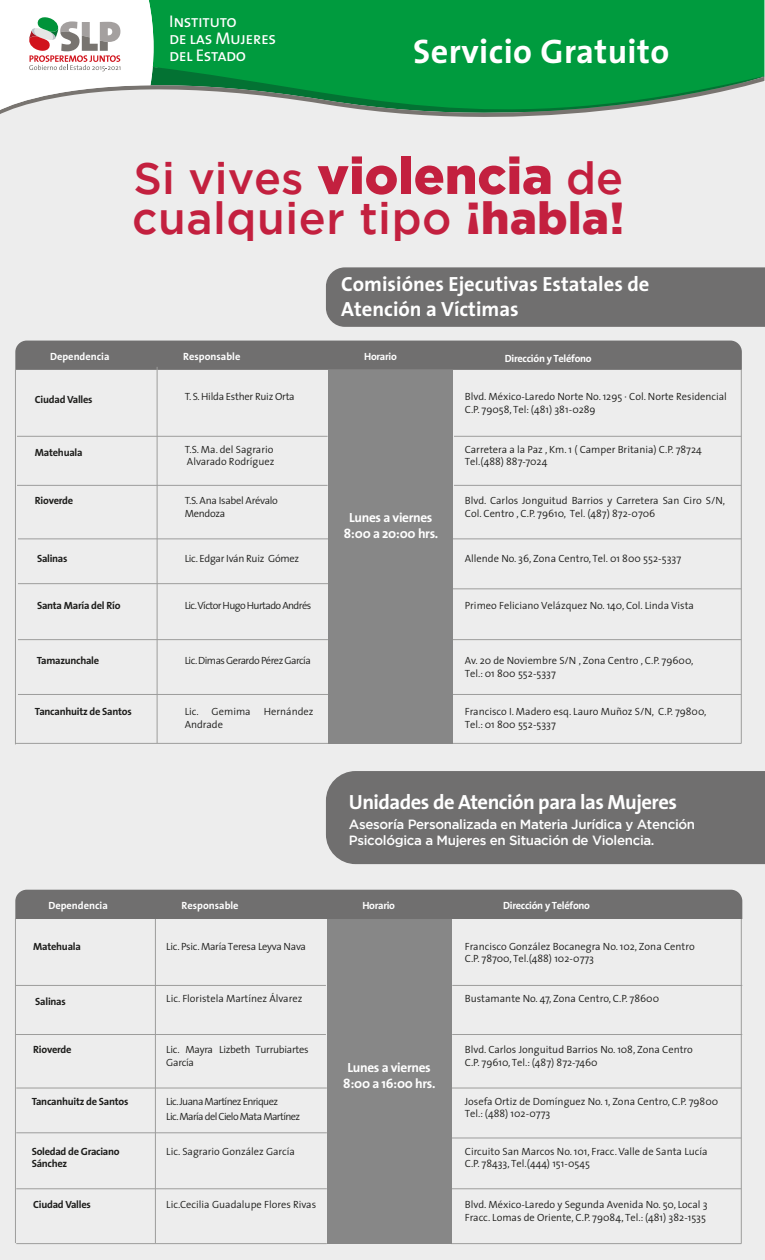
<style>
.page{position:relative;width:765px;height:1260px;background:#fff}
.page>*{position:absolute;margin:0;border:0;box-sizing:border-box;transform-origin:0 0}
.t1{font:500 44.75px/40px "Gotham";letter-spacing:.015em;color:#c3203f}
.t2{font:700 34.25px "The Sans";letter-spacing:.015em;color:#fff}
.t3{font:700 20.62px/24.8px "The Sans";color:#fff}
.t4{font:700 20.62px "The Sans";letter-spacing:-.025em;color:#fff}
.t5{font:17px/17px "The Sans Regular Caps";letter-spacing:-.025em;color:#fff}
.t6{font:500 13.38px/16px "Gotham";letter-spacing:-.025em;color:#fff}
.t7{font:700 13.38px/16px "The Sans";letter-spacing:-.025em;color:#fff;text-align:center}
.t8{font:300 10.5px/12.6px "The Sans";color:#1d1d1b}
.t9{font:700 10.5px/12.6px "The Sans";letter-spacing:-.025em;color:#1d1d1b}
.t10{font:300 10.5px/12.6px "The Sans";letter-spacing:-.025em;color:#1d1d1b}
.t11{font:300 10.5px/15.2px "The Sans";letter-spacing:-.055em;color:#1d1d1b}
.t12{font:700 10.5px "The Sans";letter-spacing:-.025em;color:#fff}
.t13{font:700 10.5px "The Sans";color:#fff}
.t14{font:300 10.5px "The Sans";letter-spacing:-.05em;color:#1d1d1b}
.s1{font-weight:900;font-size:51.38px}
.s2{font-weight:900}
</style>
<div class="page">
<div style="left:0;top:77px;width:765px;height:1183px;background:#ededed"></div>
<div style="left:326px;top:267px;width:439px;height:60px;background:#706f6f"></div>
<div style="left:15px;top:341px;width:727px;height:29px;background:#706f6f"></div>
<hr style="left:17px;top:436px;width:311px;height:1px;background:#9d9d9c">
<hr style="left:17px;top:485px;width:311px;height:1px;background:#9d9d9c">
<hr style="left:454px;top:436px;width:287px;height:1px;background:#9d9d9c">
<hr style="left:454px;top:485px;width:287px;height:1px;background:#9d9d9c">
<hr style="left:18px;top:538px;width:311px;height:1px;background:#9d9d9c">
<hr style="left:453px;top:538px;width:288px;height:1px;background:#9d9d9c">
<hr style="left:18px;top:583px;width:311px;height:1px;background:#9d9d9c">
<hr style="left:453px;top:588px;width:288px;height:1px;background:#9d9d9c">
<hr style="left:18px;top:639px;width:311px;height:1px;background:#9d9d9c">
<hr style="left:452px;top:639px;width:289px;height:1px;background:#9d9d9c">
<hr style="left:18px;top:694px;width:311px;height:1px;background:#9d9d9c">
<hr style="left:157px;top:367px;width:1px;height:376px;background:#9d9d9c">
<hr style="left:452px;top:694px;width:289px;height:1px;background:#9d9d9c">
<hr style="left:15px;top:743px;width:726px;height:1px;background:#9d9d9c">
<div style="left:329px;top:370px;width:124px;height:373px;background:#878787"></div>
<svg style="left:149px;top:0;width:615px;height:159px;fill:#009b3e"></svg>
<div style="left:154px;top:67px;width:610px;height:10px;background:#009b3e"></div>
<svg style="left:0;top:77px;width:764px;height:66px;fill:#ededed"></svg>
<svg style="left:0;top:0;width:154px;height:110px"></svg>
<hr style="left:15px;top:985px;width:311px;height:1px;background:#9d9d9c">
<hr style="left:15px;top:1034px;width:311px;height:1px;background:#9d9d9c">
<hr style="left:452px;top:985px;width:290px;height:1px;background:#9d9d9c">
<hr style="left:452px;top:1034px;width:290px;height:1px;background:#9d9d9c">
<hr style="left:16px;top:1088px;width:311px;height:1px;background:#9d9d9c">
<hr style="left:451px;top:1088px;width:290px;height:1px;background:#9d9d9c">
<hr style="left:16px;top:1132px;width:311px;height:1px;background:#9d9d9c">
<hr style="left:451px;top:1138px;width:290px;height:1px;background:#9d9d9c">
<hr style="left:16px;top:1188px;width:311px;height:1px;background:#9d9d9c">
<hr style="left:451px;top:1188px;width:290px;height:1px;background:#9d9d9c">
<hr style="left:16px;top:1243px;width:311px;height:1px;background:#9d9d9c">
<hr style="left:741px;top:918px;width:1px;height:326px;background:#9d9d9c">
<hr style="left:741px;top:370px;width:1px;height:373px;background:#9d9d9c">
<hr style="left:155px;top:917px;width:1px;height:326px;background:#9d9d9c">
<hr style="left:15px;top:919px;width:1px;height:324px;background:#9d9d9c">
<hr style="left:15px;top:369px;width:1px;height:375px;background:#9d9d9c">
<hr style="left:451px;top:1243px;width:290px;height:1px;background:#9d9d9c">
<div style="left:327px;top:919px;width:124px;height:325px;background:#878787"></div>
<div style="left:326px;top:771px;width:439px;height:93px;background:#706f6f"></div>
<div style="left:15px;top:890px;width:727px;height:29px;background:#706f6f"></div>
<h3 class="t5" style="left:169px;top:13px;width:108px">Instituto<br>de las Mujeres del Estado</h3>
<h2 class="t2" style="left:413px;top:23px;width:258px">Servicio Gratuito</h2>
<h1 class="t1" style="left:132px;top:157px;width:494px">Si vives <span class="s1">violencia</span> de cualquier tipo <span class="s2">¡habla!</span></h1>
<h3 class="t3" style="left:341px;top:271px;width:310px">Comisiónes Ejecutivas Estatales de<br>Atención a Víctimas</h3>
<p class="t13" style="left:50px;top:347px;width:61px">Dependencia</p>
<p class="t13" style="left:183px;top:347px;width:59px">Responsable</p>
<p class="t12" style="left:364px;top:347px;width:34px">Horario</p>
<p class="t12" style="left:505px;top:350px;width:88px">Dirección y Teléfono</p>
<p class="t8" style="left:465px;top:390px;width:264px">Blvd. México-Laredo Norte No. 1295 · Col. Norte Residencial<br>C.P. 79058, Tel: (481) 381-0289</p>
<p class="t9" style="left:35px;top:393px;width:59px">Ciudad Valles</p>
<p class="t10" style="left:185px;top:390px;width:112px">T. S. Hilda Esther Ruiz Orta</p>
<p class="t9" style="left:35px;top:445px;width:49px">Matehuala</p>
<p class="t9" style="left:35px;top:494px;width:40px">Rioverde</p>
<p class="t9" style="left:37px;top:552px;width:32px">Salinas</p>
<p class="t9" style="left:37px;top:599px;width:85px">Santa María del Río</p>
<p class="t9" style="left:37px;top:654px;width:64px">Tamazunchale</p>
<p class="t9" style="left:35px;top:705px;width:98px">Tancanhuitz de Santos</p>
<p class="t8" style="left:185px;top:442px;width:91px">T.S. Ma. del Sagrario<br>Alvarado Rodríguez</p>
<p class="t10" style="left:185px;top:494px;width:95px">T.S. Ana Isabel Arévalo<br>Mendoza</p>
<p class="t10" style="left:185px;top:552px;width:116px">Lic. Edgar Iván Ruiz Gómez</p>
<p class="t11" style="left:185px;top:597px;width:128px">Lic.Víctor Hugo Hurtado Andrés</p>
<p class="t14" style="left:185px;top:652px;width:128px">Lic. Dimas Gerardo Pérez García</p>
<p class="t8" style="left:185px;top:705px;width:68px">Lic. Gemima</p>
<p class="t8" style="left:264px;top:705px;width:51px">Hernández</p>
<p class="t8" style="left:185px;top:718px;width:40px">Andrade</p>
<p class="t7" style="left:344px;top:510px;width:96px">Lunes a viernes<br>8:00 a 20:00 hrs.</p>
<p class="t8" style="left:465px;top:442px;width:238px">Carretera a la Paz , Km. 1 ( Camper Britania) C.P. 78724<br>Tel.(488) 887-7024</p>
<p class="t8" style="left:465px;top:494px;width:262px">Blvd. Carlos Jonguitud Barrios y Carretera San Ciro S/N,<br>Col. Centro , C.P. 79610, Tel. (487) 872-0706</p>
<p class="t8" style="left:465px;top:552px;width:218px">Allende No. 36, Zona Centro, Tel. 01 800 552-5337</p>
<p class="t8" style="left:465px;top:599px;width:231px">Primeo Feliciano Velázquez No. 140, Col. Linda Vista</p>
<p class="t8" style="left:465px;top:654px;width:230px">Av. 20 de Noviembre S/N , Zona Centro , C.P. 79600,<br>Tel.: 01 800 552-5337</p>
<p class="t8" style="left:465px;top:705px;width:243px">Francisco I. Madero esq. Lauro Muñoz S/N, C.P. 79800,<br>Tel.: 01 800 552-5337</p>
<h3 class="t4" style="left:349px;top:784px;width:330px">Unidades de Atención para las Mujeres</h3>
<p class="t6" style="left:349px;top:815px;width:348px">Asesoría Personalizada en Materia Jurídica y Atención<br>Psicológica a Mujeres en Situación de Violencia.</p>
<p class="t13" style="left:48px;top:897px;width:61px">Dependencia</p>
<p class="t13" style="left:182px;top:897px;width:59px">Responsable</p>
<p class="t12" style="left:362px;top:897px;width:34px">Horario</p>
<p class="t12" style="left:503px;top:897px;width:88px">Dirección y Teléfono</p>
<p class="t9" style="left:33px;top:939px;width:49px">Matehuala</p>
<p class="t10" style="left:166px;top:939px;width:141px">Lic. Psic. María Teresa Leyva Nava</p>
<p class="t8" style="left:465px;top:939px;width:232px">Francisco González Bocanegra No. 102, Zona Centro<br>C.P. 78700, Tel.(488) 102-0773</p>
<p class="t8" style="left:166px;top:992px;width:138px">Lic. Floristela Martínez Álvarez</p>
<p class="t9" style="left:35px;top:995px;width:32px">Salinas</p>
<p class="t8" style="left:465px;top:992px;width:196px">Bustamante No. 47, Zona Centro, C.P. 78600</p>
<p class="t9" style="left:33px;top:1043px;width:40px">Rioverde</p>
<p class="t9" style="left:32px;top:1095px;width:98px">Tancanhuitz de Santos</p>
<p class="t9" style="left:32px;top:1145px;width:90px">Soledad de Graciano<br>Sánchez</p>
<p class="t9" style="left:33px;top:1198px;width:59px">Ciudad Valles</p>
<p class="t10" style="left:166px;top:1043px;width:144px">Lic. Mayra Lizbeth Turrubiartes<br>García</p>
<p class="t11" style="left:166px;top:1093px;width:135px">Lic. Juana Martínez Enriquez<br>Lic. María del Cielo Mata Martínez</p>
<p class="t8" style="left:166px;top:1145px;width:130px">Lic. Sagrario González García</p>
<p class="t8" style="left:166px;top:1198px;width:151px">Lic.Cecilia Guadalupe Flores Rivas</p>
<p class="t7" style="left:343px;top:1059px;width:94px">Lunes a viernes<br>8:00 a 16:00 hrs.</p>
<p class="t8" style="left:465px;top:1043px;width:230px">Blvd. Carlos Jonguitud Barrios No. 108, Zona Centro<br>C.P. 79610, Tel.: (487) 872-7460</p>
<p class="t8" style="left:465px;top:1095px;width:255px">Josefa Ortiz de Domínguez No. 1, Zona Centro, C.P. 79800<br>Tel.: (488) 102-0773</p>
<p class="t8" style="left:465px;top:1145px;width:244px">Circuito San Marcos No. 101, Fracc. Valle de Santa Lucía<br>C.P. 78433, Tel.(444) 151-0545</p>
<p class="t8" style="left:465px;top:1198px;width:244px">Blvd. México-Laredo y Segunda Avenida No. 50, Local 3<br>Fracc. Lomas de Oriente, C.P. 79084, Tel.: (481) 382-1535</p>
</div>
